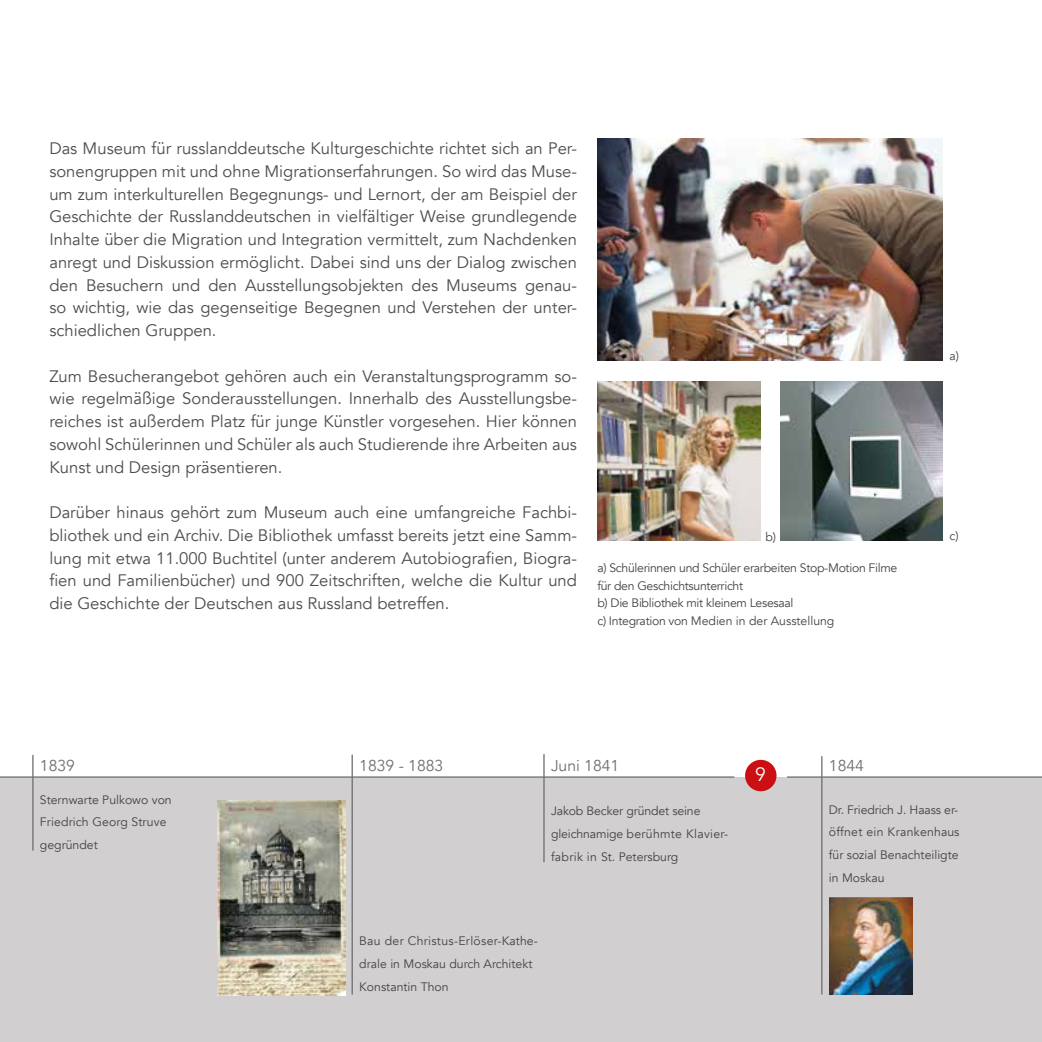
<style>
.page{position:relative;width:1042px;height:1042px;background:#fff}
.page>*{position:absolute;margin:0;border:0;box-sizing:border-box;transform-origin:0 0}
.t1{font:19.25px "Avenir";color:#fff}
.t2{font:16.62px/22.8px "Avenir";color:#4e4d4d;text-align:justify}
.t3{font:15.75px "Avenir";color:#716e6e}
.t4{font:12.25px/22.8px "Avenir";color:#434342}
.t5{font:12.25px/17.5px "Avenir";letter-spacing:-.025em;color:#434342}
</style>
<div class="page">
<div style="left:0;top:777px;width:1042px;height:265px;background:#d1cfcf"></div>
<hr style="left:0;top:776px;width:734px;height:2px;background:#706f6f">
<hr style="left:787px;top:776px;width:255px;height:2px;background:#706f6f">
<div style="left:745px;top:760px;width:31px;height:31px;background:#cb1013;border-radius:50%"></div>
<hr style="left:32px;top:755px;width:2px;height:95px;background:#706f6f">
<hr style="left:351px;top:754px;width:2px;height:240px;background:#706f6f">
<hr style="left:543px;top:754px;width:2px;height:108px;background:#706f6f">
<img style="left:217px;top:801px;width:128px;height:194px">
<hr style="left:821px;top:756px;width:1px;height:238px;background:#706f6f">
<img style="left:829px;top:897px;width:83px;height:98px">
<img style="left:597px;top:139px;width:346px;height:222px">
<img style="left:597px;top:382px;width:163px;height:159px">
<img style="left:780px;top:382px;width:163px;height:159px">
<p class="t2" style="left:49px;top:137px;width:529px">Das Museum für russlanddeutsche Kulturgeschichte richtet sich an Per&shy;sonengruppen mit und ohne Migrationserfahrungen. So wird das Muse&shy;um zum interkulturellen Begegnungs- und Lernort, der am Beispiel der Geschichte der Russlanddeutschen in vielfältiger Weise grundlegende Inhalte über die Migration und Integration vermittelt, zum Nachdenken anregt und Diskussion ermöglicht. Dabei sind uns der Dialog zwischen den Besuchern und den Ausstellungsobjekten des Museums genau&shy;so wichtig, wie das gegenseitige Begegnen und Verstehen der unter&shy;schiedlichen Gruppen.</p>
<p class="t2" style="left:49px;top:365px;width:529px">Zum Besucherangebot gehören auch ein Veranstaltungsprogramm so&shy;wie regelmäßige Sonderausstellungen. Innerhalb des Ausstellungsbe&shy;reiches ist außerdem Platz für junge Künstler vorgesehen. Hier können sowohl Schülerinnen und Schüler als auch Studierende ihre Arbeiten aus Kunst und Design präsentieren.</p>
<p class="t2" style="left:49px;top:501px;width:529px">Darüber hinaus gehört zum Museum auch eine umfangreiche Fachbi&shy;bliothek und ein Archiv. Die Bibliothek umfasst bereits jetzt eine Samm&shy;lung mit etwa 11.000 Buchtitel (unter anderem Autobiografien, Biogra&shy;fien und Familienbücher) und 900 Zeitschriften, welche die Kultur und die Geschichte der Deutschen aus Russland betreffen.</p>
<p class="t4" style="left:949px;top:344px;width:11px">a)</p>
<p class="t4" style="left:765px;top:525px;width:12px">b)</p>
<p class="t4" style="left:949px;top:525px;width:11px">c)</p>
<p class="t5" style="left:597px;top:559px;width:301px">a) Schülerinnen und Schüler erarbeiten Stop-Motion Filme für den Geschichtsunterricht<br>b) Die Bibliothek mit kleinem Lesesaal<br>c) Integration von Medien in der Ausstellung</p>
<p class="t3" style="left:40px;top:756px;width:37px">1839</p>
<p class="t4" style="left:40px;top:788px;width:133px">Sternwarte Pulkowo von<br>Friedrich Georg Struve gegründet</p>
<p class="t3" style="left:359px;top:756px;width:86px">1839 - 1883</p>
<p class="t3" style="left:551px;top:756px;width:70px">Juni 1841</p>
<p class="t4" style="left:551px;top:800px;width:179px">Jakob Becker gründet seine gleichnamige berühmte Klavier&shy;fabrik in St. Petersburg</p>
<p class="t1" style="left:755px;top:763px;width:12px">9</p>
<p class="t4" style="left:359px;top:930px;width:180px">Bau der Christus-Erlöser-Kathe&shy;drale in Moskau durch Architekt<br>Konstantin Thon</p>
<p class="t3" style="left:829px;top:756px;width:37px">1844</p>
<p class="t4" style="left:829px;top:798px;width:132px;text-align:justify">Dr. Friedrich J. Haass er&shy;öffnet ein Krankenhaus für sozial Benachteiligte in Moskau</p>
</div>
